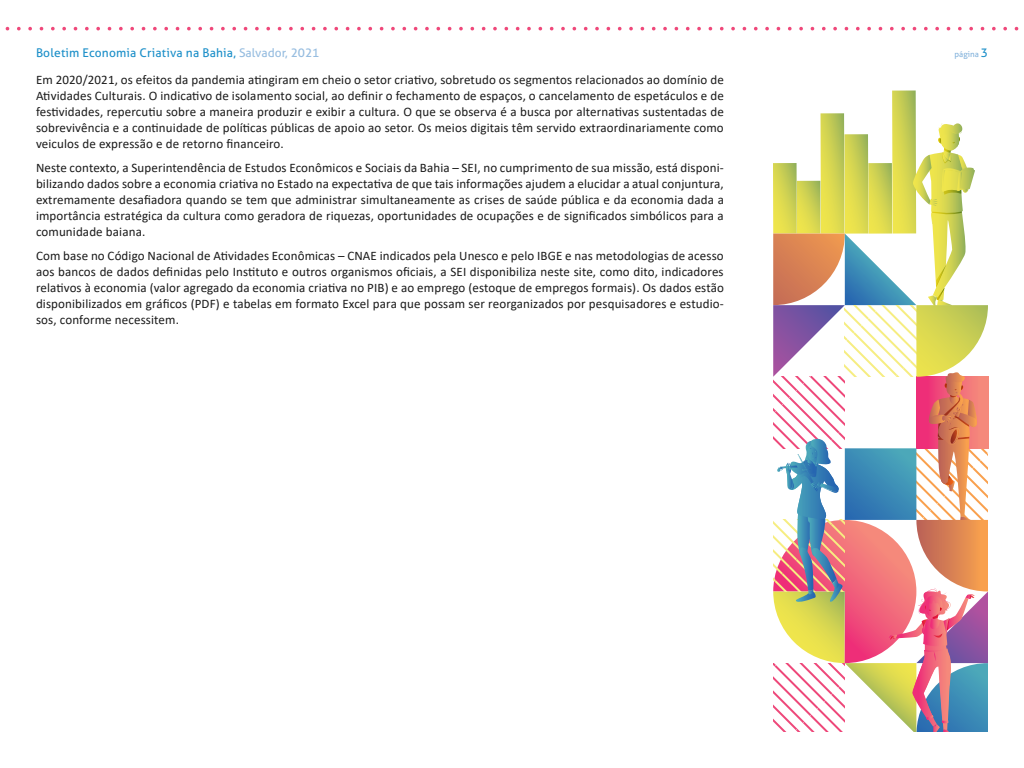
<style>
.page{position:relative;width:1024px;height:768px;background:#fff}
.page>*{position:absolute;margin:0;border:0;box-sizing:border-box;transform-origin:0 0}
.t1{font:13px/16px "Calibri";letter-spacing:.01em;color:#1a1a1a;text-align:justify}
.t2{font:12px "Aller";letter-spacing:.015em;color:#1e90c9}
.t3{font:8px "Aller";color:#84b3dc}
.s1{color:#97bde0}
.s2{font-size:12px;color:#1e90c9}
</style>
<div class="page">
<svg style="left:822px;top:27px;width:4px;height:3px"></svg>
<svg style="left:799px;top:27px;width:4px;height:3px"></svg>
<svg style="left:788px;top:27px;width:4px;height:3px"></svg>
<svg style="left:765px;top:27px;width:4px;height:3px"></svg>
<svg style="left:754px;top:27px;width:4px;height:3px"></svg>
<svg style="left:731px;top:27px;width:4px;height:3px"></svg>
<svg style="left:720px;top:27px;width:4px;height:3px"></svg>
<svg style="left:697px;top:27px;width:4px;height:3px"></svg>
<svg style="left:686px;top:27px;width:4px;height:3px"></svg>
<svg style="left:663px;top:27px;width:4px;height:3px"></svg>
<svg style="left:992px;top:27px;width:4px;height:3px"></svg>
<svg style="left:1003px;top:27px;width:4px;height:3px"></svg>
<svg style="left:969px;top:27px;width:4px;height:3px"></svg>
<svg style="left:958px;top:27px;width:4px;height:3px"></svg>
<svg style="left:935px;top:27px;width:4px;height:3px"></svg>
<svg style="left:924px;top:27px;width:4px;height:3px"></svg>
<svg style="left:901px;top:27px;width:4px;height:3px"></svg>
<svg style="left:890px;top:27px;width:4px;height:3px"></svg>
<svg style="left:867px;top:27px;width:4px;height:3px"></svg>
<svg style="left:856px;top:27px;width:4px;height:3px"></svg>
<svg style="left:833px;top:27px;width:4px;height:3px"></svg>
<svg style="left:652px;top:27px;width:4px;height:3px"></svg>
<svg style="left:629px;top:27px;width:4px;height:3px"></svg>
<svg style="left:618px;top:27px;width:4px;height:3px"></svg>
<svg style="left:595px;top:27px;width:4px;height:3px"></svg>
<svg style="left:584px;top:27px;width:4px;height:3px"></svg>
<svg style="left:561px;top:27px;width:4px;height:3px"></svg>
<svg style="left:527px;top:27px;width:4px;height:3px"></svg>
<svg style="left:493px;top:27px;width:4px;height:3px"></svg>
<svg style="left:459px;top:27px;width:4px;height:3px"></svg>
<svg style="left:436px;top:27px;width:4px;height:3px"></svg>
<svg style="left:425px;top:27px;width:4px;height:3px"></svg>
<svg style="left:402px;top:27px;width:4px;height:3px"></svg>
<svg style="left:391px;top:27px;width:4px;height:3px"></svg>
<svg style="left:368px;top:27px;width:4px;height:3px"></svg>
<svg style="left:357px;top:27px;width:4px;height:3px"></svg>
<svg style="left:334px;top:27px;width:4px;height:3px"></svg>
<svg style="left:323px;top:27px;width:4px;height:3px"></svg>
<svg style="left:300px;top:27px;width:4px;height:3px"></svg>
<svg style="left:289px;top:27px;width:4px;height:3px"></svg>
<svg style="left:266px;top:27px;width:4px;height:3px"></svg>
<svg style="left:255px;top:27px;width:4px;height:3px"></svg>
<svg style="left:232px;top:27px;width:4px;height:3px"></svg>
<svg style="left:221px;top:27px;width:4px;height:3px"></svg>
<svg style="left:198px;top:27px;width:4px;height:3px"></svg>
<svg style="left:187px;top:27px;width:4px;height:3px"></svg>
<svg style="left:164px;top:27px;width:4px;height:3px"></svg>
<svg style="left:153px;top:27px;width:4px;height:3px"></svg>
<svg style="left:130px;top:27px;width:4px;height:3px"></svg>
<svg style="left:119px;top:27px;width:4px;height:3px"></svg>
<svg style="left:96px;top:27px;width:4px;height:3px"></svg>
<svg style="left:85px;top:27px;width:4px;height:3px"></svg>
<svg style="left:62px;top:27px;width:4px;height:3px"></svg>
<svg style="left:51px;top:27px;width:4px;height:3px"></svg>
<svg style="left:28px;top:27px;width:4px;height:3px"></svg>
<svg style="left:17px;top:27px;width:4px;height:3px"></svg>
<svg style="left:773px;top:90px;width:215px;height:642px"></svg>
<p class="t2" style="left:36px;top:46px;width:285px">Boletim Economia Criativa na Bahia, <span class="s1">Salvador, 2021</span></p>
<p class="t3" style="left:955px;top:49px;width:35px">página <span class="s2">3</span></p>
<p class="t1" style="left:36px;top:71px;width:689px">Em 2020/2021, os efeitos da pandemia atingiram em cheio o setor criativo, sobretudo os segmentos relacionados ao domínio de Atividades Culturais. O indicativo de isolamento social, ao definir o fechamento de espaços, o cancelamento de espetáculos e de festividades, repercutiu sobre a maneira produzir e exibir a cultura. O que se observa é a busca por alternativas sustentadas de sobrevivência e a continuidade de políticas públicas de apoio ao setor. Os meios digitais têm servido extraordinariamente como veiculos de expressão e de retorno financeiro.</p>
<p class="t1" style="left:36px;top:159px;width:689px">Neste contexto, a Superintendência de Estudos Econômicos e Sociais da Bahia – SEI, no cumprimento de sua missão, está disponi&shy;bilizando dados sobre a economia criativa no Estado na expectativa de que tais informações ajudem a elucidar a atual conjuntura, extremamente desafiadora quando se tem que administrar simultaneamente as crises de saúde pública e da economia dada a importância estratégica da cultura como geradora de riquezas, oportunidades de ocupações e de significados simbólicos para a comunidade baiana.</p>
<p class="t1" style="left:36px;top:247px;width:689px">Com base no Código Nacional de Atividades Econômicas – CNAE indicados pela Unesco e pelo IBGE e nas metodologias de acesso aos bancos de dados definidas pelo Instituto e outros organismos oficiais, a SEI disponibiliza neste site, como dito, indicadores relativos à economia (valor agregado da economia criativa no PIB) e ao emprego (estoque de empregos formais). Os dados estão disponibilizados em gráficos (PDF) e tabelas em formato Excel para que possam ser reorganizados por pesquisadores e estudio&shy;sos, conforme necessitem.</p>
</div>
